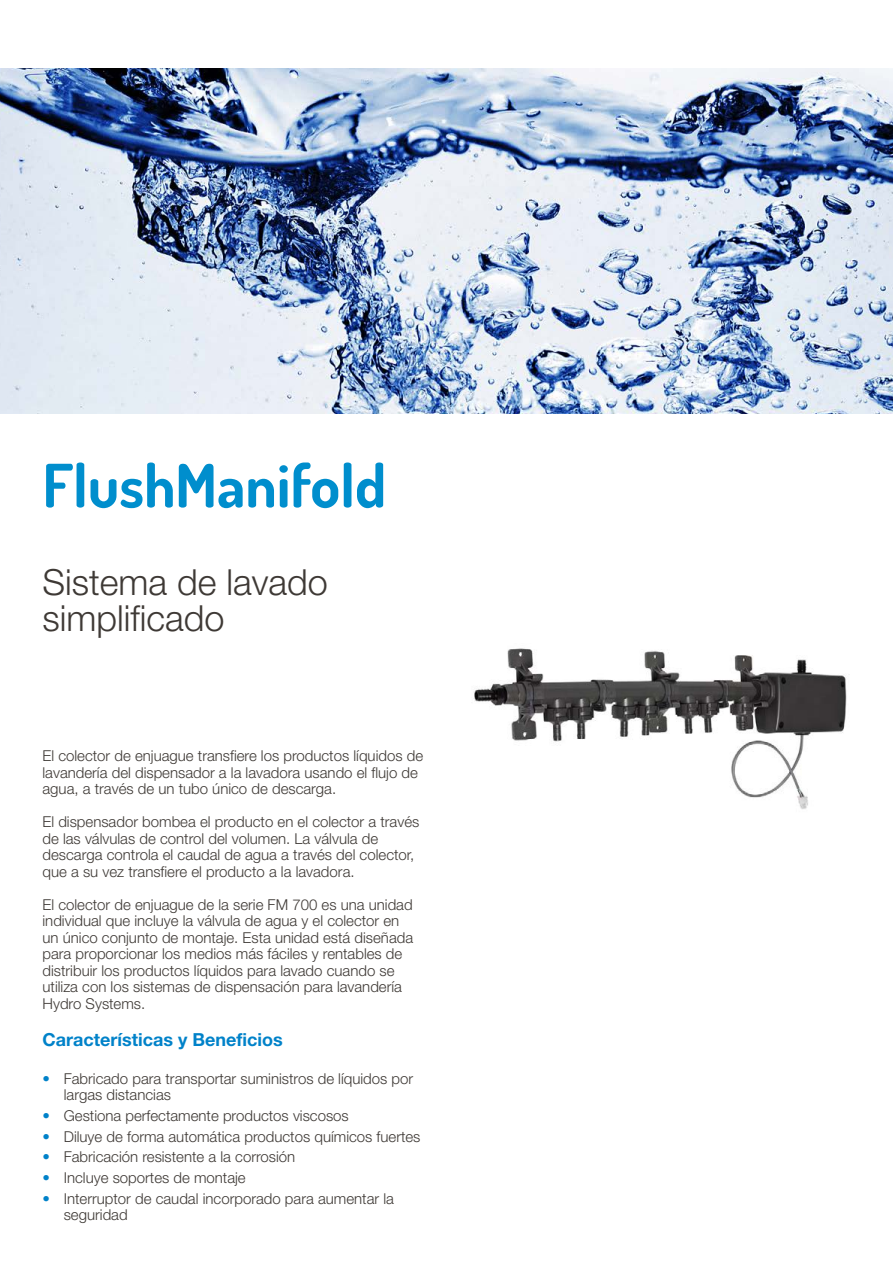
<style>
.page{position:relative;width:893px;height:1263px;background:#fff}
.page>*{position:absolute;margin:0;border:0;box-sizing:border-box;transform-origin:0 0}
.t1{font:700 60px "Dosis";color:#008ecd}
.t2{font:300 36px/36px "Helvetica Neue";color:#3e3935}
.t3{font:700 18px "Helvetica Neue";color:#0082c9}
.t4{font:300 15px/16.5px "Helvetica Neue";color:#3e3935}
.s1{color:#0082c9}
</style>
<div class="page">
<img style="left:0;top:68px;width:893px;height:346px">
<img style="left:474px;top:648px;width:373px;height:161px">
<h1 class="t1" style="left:43px;top:447px;width:345px">FlushManifold</h1>
<h2 class="t2" style="left:43px;top:563px;width:287px">Sistema de lavado simplificado</h2>
<p class="t4" style="left:43px;top:747px;width:382px">El colector de enjuague transfiere los productos líquidos de lavandería del dispensador a la lavadora usando el flujo de agua, a través de un tubo único de descarga.</p>
<p class="t4" style="left:43px;top:813px;width:378px">El dispensador bombea el producto en el colector a través de las válvulas de control del volumen. La válvula de descarga controla el caudal de agua a través del colector, que a su vez transfiere el producto a la lavadora.</p>
<p class="t4" style="left:43px;top:896px;width:372px">El colector de enjuague de la serie FM 700 es una unidad individual que incluye la válvula de agua y el colector en un único conjunto de montaje. Esta unidad está diseñada para proporcionar los medios más fáciles y rentables de distribuir los productos líquidos para lavado cuando se utiliza con los sistemas de dispensación para lavandería Hydro Systems.</p>
<p class="t3" style="left:43px;top:1029px;width:242px">Características y Beneficios</p>
<p class="t4" style="left:64px;top:1070px;width:351px;text-indent:-21px"><span class="s1">•</span> Fabricado para transportar suministros de líquidos por largas distancias</p>
<p class="t4" style="left:43px;top:1107px;width:308px"><span class="s1">•</span> Gestiona perfectamente productos viscosos</p>
<p class="t4" style="left:43px;top:1128px;width:379px"><span class="s1">•</span> Diluye de forma automática productos químicos fuertes</p>
<p class="t4" style="left:43px;top:1148px;width:254px"><span class="s1">•</span> Fabricación resistente a la corrosión</p>
<p class="t4" style="left:43px;top:1169px;width:205px"><span class="s1">•</span> Incluye soportes de montaje</p>
<p class="t4" style="left:64px;top:1190px;width:332px;text-indent:-21px"><span class="s1">•</span> Interruptor de caudal incorporado para aumentar la seguridad</p>
</div>
